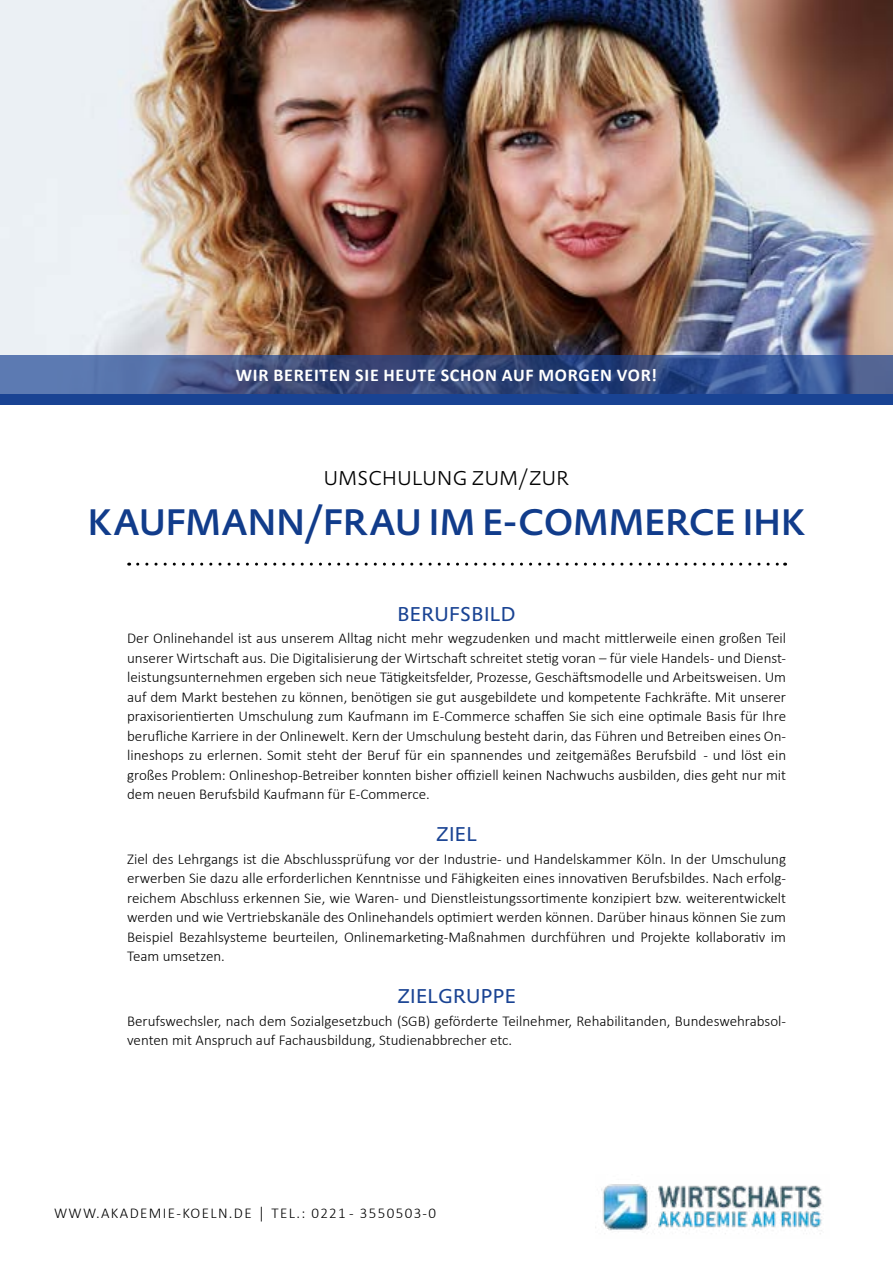
<style>
.page{position:relative;width:893px;height:1263px;background:#fff}
.page>*{position:absolute;margin:0;border:0;box-sizing:border-box;transform-origin:0 0}
.t1{font:36px "DTL Prokyon ST Medium";color:#113c8b}
.t2{font:19.5px "DTL Prokyon T";letter-spacing:.015em;color:#194393}
.t3{font:19.5px "DTL Prokyon ST Light";letter-spacing:.01em;color:#000}
.t4{font:700 18px "Calibri";letter-spacing:.04em;color:#fff}
.t5{font:300 15px/19.5px "Calibri";color:#000;text-align:justify}
.t6{font:300 15px "Calibri";letter-spacing:.09em;color:#000}
</style>
<div class="page">
<img style="left:0;top:0;width:893px;height:355px">
<svg style="left:138px;top:563px;width:648px;height:3px"></svg>
<img style="left:601px;top:1184px;width:221px;height:50px">
<svg style="left:0;top:355px;width:893px;height:39px;background:#3e558a"></svg>
<div style="left:0;top:394px;width:893px;height:10px;background:#194393"></div>
<p class="t4" style="left:236px;top:363px;width:423px">WIR BEREITEN SIE HEUTE SCHON AUF MORGEN VOR!</p>
<h2 class="t3" style="left:324px;top:465px;width:247px">UMSCHULUNG ZUM/ZUR</h2>
<h1 class="t1" style="left:88px;top:498px;width:719px">KAUFMANN/FRAU IM E-COMMERCE IHK</h1>
<h2 class="t2" style="left:397px;top:601px;width:120px">BERUFSBILD</h2>
<p class="t5" style="left:127px;top:628px;width:660px">Der Onlinehandel ist aus unserem Alltag nicht mehr wegzudenken und macht mittlerweile einen großen Teil unserer Wirtschaft aus. Die Digitalisierung der Wirtschaft schreitet stetig voran – für viele Handels- und Dienst&shy;leistungsunternehmen ergeben sich neue Tätigkeitsfelder, Prozesse, Geschäftsmodelle und Arbeitsweisen. Um auf dem Markt bestehen zu können, benötigen sie gut ausgebildete und kompetente Fachkräfte. Mit unserer praxisorientierten Umschulung zum Kaufmann im E-Commerce schaffen Sie sich eine optimale Basis für Ihre berufliche Karriere in der Onlinewelt. Kern der Umschulung besteht darin, das Führen und Betreiben eines On&shy;lineshops zu erlernen. Somit steht der Beruf für ein spannendes und zeitgemäßes Berufsbild - und löst ein großes Problem: Onlineshop-Betreiber konnten bisher offiziell keinen Nachwuchs ausbilden, dies geht nur mit dem neuen Berufsbild Kaufmann für E-Commerce.</p>
<h2 class="t2" style="left:436px;top:821px;width:42px">ZIEL</h2>
<p class="t5" style="left:127px;top:849px;width:660px">Ziel des Lehrgangs ist die Abschlussprüfung vor der Industrie- und Handelskammer Köln. In der Umschulung erwerben Sie dazu alle erforderlichen Kenntnisse und Fähigkeiten eines innovativen Berufsbildes. Nach erfolg&shy;reichem Abschluss erkennen Sie, wie Waren- und Dienstleistungssortimente konzipiert bzw. weiterentwickelt werden und wie Vertriebskanäle des Onlinehandels optimiert werden können. Darüber hinaus können Sie zum Beispiel Bezahlsysteme beurteilen, Onlinemarketing-Maßnahmen durchführen und Projekte kollaborativ im Team umsetzen.</p>
<h2 class="t2" style="left:397px;top:983px;width:120px">ZIELGRUPPE</h2>
<p class="t5" style="left:127px;top:1011px;width:660px">Berufswechsler, nach dem Sozialgesetzbuch (SGB) geförderte Teilnehmer, Rehabilitanden, Bundeswehrabsol&shy;venten mit Anspruch auf Fachausbildung, Studienabbrecher etc.</p>
<p class="t6" style="left:54px;top:1203px;width:384px">WWW.AKADEMIE-KOELN.DE │ TEL.: 0221 - 3550503-0</p>
</div>
